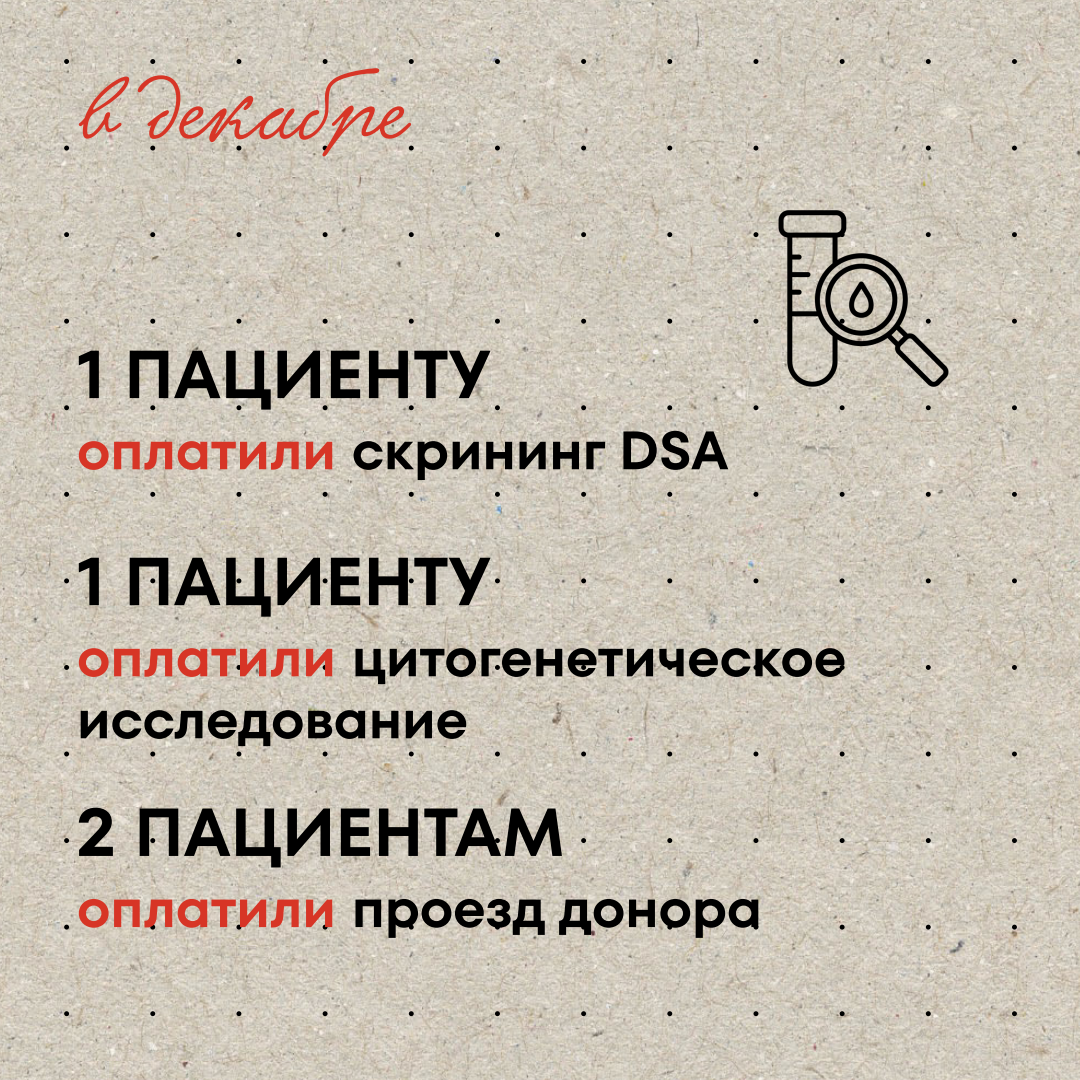
<style>
.page{position:relative;width:1080px;height:1080px;background:#fff}
.page>*{position:absolute;margin:0;border:0;box-sizing:border-box;transform-origin:0 0}
.t1{font:83px "Kobzar KS";color:#d73526}
.t2{font:600 67.8px "TT Fors";letter-spacing:-.01em;color:#000}
.t3{font:600 54px/62px "TT Fors";color:#000}
.s1{color:#d73526}
</style>
<div class="page">
<img style="left:0;top:0;width:1080px;height:1080px">
<svg style="left:64px;top:59px;width:5px;height:5px"></svg>
<svg style="left:150px;top:59px;width:5px;height:5px"></svg>
<svg style="left:236px;top:59px;width:5px;height:5px"></svg>
<svg style="left:323px;top:59px;width:5px;height:5px"></svg>
<svg style="left:409px;top:59px;width:5px;height:5px"></svg>
<svg style="left:495px;top:59px;width:5px;height:5px"></svg>
<svg style="left:581px;top:59px;width:5px;height:5px"></svg>
<svg style="left:667px;top:59px;width:5px;height:5px"></svg>
<svg style="left:753px;top:59px;width:5px;height:5px"></svg>
<svg style="left:840px;top:59px;width:5px;height:5px"></svg>
<svg style="left:926px;top:59px;width:5px;height:5px"></svg>
<svg style="left:1012px;top:59px;width:5px;height:5px"></svg>
<svg style="left:64px;top:146px;width:5px;height:5px"></svg>
<svg style="left:150px;top:146px;width:5px;height:5px"></svg>
<svg style="left:236px;top:146px;width:5px;height:5px"></svg>
<svg style="left:323px;top:146px;width:5px;height:5px"></svg>
<svg style="left:409px;top:146px;width:5px;height:5px"></svg>
<svg style="left:495px;top:146px;width:5px;height:5px"></svg>
<svg style="left:581px;top:146px;width:5px;height:5px"></svg>
<svg style="left:667px;top:146px;width:5px;height:5px"></svg>
<svg style="left:753px;top:146px;width:5px;height:5px"></svg>
<svg style="left:926px;top:146px;width:5px;height:5px"></svg>
<svg style="left:1012px;top:146px;width:5px;height:5px"></svg>
<svg style="left:64px;top:232px;width:5px;height:5px"></svg>
<svg style="left:150px;top:232px;width:5px;height:5px"></svg>
<svg style="left:236px;top:232px;width:5px;height:5px"></svg>
<svg style="left:323px;top:232px;width:5px;height:5px"></svg>
<svg style="left:409px;top:232px;width:5px;height:5px"></svg>
<svg style="left:495px;top:232px;width:5px;height:5px"></svg>
<svg style="left:581px;top:232px;width:5px;height:5px"></svg>
<svg style="left:667px;top:232px;width:5px;height:5px"></svg>
<svg style="left:753px;top:232px;width:5px;height:5px"></svg>
<svg style="left:1012px;top:232px;width:5px;height:5px"></svg>
<svg style="left:64px;top:319px;width:5px;height:5px"></svg>
<svg style="left:150px;top:319px;width:5px;height:5px"></svg>
<svg style="left:236px;top:319px;width:5px;height:5px"></svg>
<svg style="left:323px;top:319px;width:5px;height:5px"></svg>
<svg style="left:409px;top:319px;width:5px;height:5px"></svg>
<svg style="left:495px;top:319px;width:5px;height:5px"></svg>
<svg style="left:581px;top:319px;width:5px;height:5px"></svg>
<svg style="left:667px;top:319px;width:5px;height:5px"></svg>
<svg style="left:753px;top:319px;width:5px;height:5px"></svg>
<svg style="left:1012px;top:319px;width:5px;height:5px"></svg>
<svg style="left:64px;top:405px;width:5px;height:5px"></svg>
<svg style="left:150px;top:405px;width:5px;height:5px"></svg>
<svg style="left:236px;top:405px;width:5px;height:5px"></svg>
<svg style="left:323px;top:405px;width:5px;height:5px"></svg>
<svg style="left:409px;top:405px;width:5px;height:5px"></svg>
<svg style="left:495px;top:405px;width:5px;height:5px"></svg>
<svg style="left:581px;top:405px;width:5px;height:5px"></svg>
<svg style="left:667px;top:405px;width:5px;height:5px"></svg>
<svg style="left:753px;top:405px;width:5px;height:5px"></svg>
<svg style="left:840px;top:405px;width:5px;height:5px"></svg>
<svg style="left:926px;top:405px;width:5px;height:5px"></svg>
<svg style="left:1012px;top:405px;width:5px;height:5px"></svg>
<svg style="left:64px;top:492px;width:5px;height:5px"></svg>
<svg style="left:150px;top:492px;width:5px;height:5px"></svg>
<svg style="left:236px;top:492px;width:5px;height:5px"></svg>
<svg style="left:323px;top:492px;width:5px;height:5px"></svg>
<svg style="left:409px;top:492px;width:5px;height:5px"></svg>
<svg style="left:495px;top:492px;width:5px;height:5px"></svg>
<svg style="left:581px;top:492px;width:5px;height:5px"></svg>
<svg style="left:667px;top:492px;width:5px;height:5px"></svg>
<svg style="left:753px;top:492px;width:5px;height:5px"></svg>
<svg style="left:840px;top:492px;width:5px;height:5px"></svg>
<svg style="left:926px;top:492px;width:5px;height:5px"></svg>
<svg style="left:1012px;top:492px;width:5px;height:5px"></svg>
<svg style="left:64px;top:578px;width:5px;height:5px"></svg>
<svg style="left:150px;top:578px;width:5px;height:5px"></svg>
<svg style="left:236px;top:578px;width:5px;height:5px"></svg>
<svg style="left:323px;top:578px;width:5px;height:5px"></svg>
<svg style="left:409px;top:578px;width:5px;height:5px"></svg>
<svg style="left:495px;top:578px;width:5px;height:5px"></svg>
<svg style="left:581px;top:578px;width:5px;height:5px"></svg>
<svg style="left:667px;top:578px;width:5px;height:5px"></svg>
<svg style="left:753px;top:578px;width:5px;height:5px"></svg>
<svg style="left:840px;top:578px;width:5px;height:5px"></svg>
<svg style="left:926px;top:578px;width:5px;height:5px"></svg>
<svg style="left:1012px;top:578px;width:5px;height:5px"></svg>
<svg style="left:64px;top:665px;width:5px;height:5px"></svg>
<svg style="left:150px;top:665px;width:5px;height:5px"></svg>
<svg style="left:236px;top:665px;width:5px;height:5px"></svg>
<svg style="left:323px;top:665px;width:5px;height:5px"></svg>
<svg style="left:409px;top:665px;width:5px;height:5px"></svg>
<svg style="left:495px;top:665px;width:5px;height:5px"></svg>
<svg style="left:581px;top:665px;width:5px;height:5px"></svg>
<svg style="left:667px;top:665px;width:5px;height:5px"></svg>
<svg style="left:753px;top:665px;width:5px;height:5px"></svg>
<svg style="left:840px;top:665px;width:5px;height:5px"></svg>
<svg style="left:926px;top:665px;width:5px;height:5px"></svg>
<svg style="left:1012px;top:665px;width:5px;height:5px"></svg>
<svg style="left:64px;top:752px;width:5px;height:4px"></svg>
<svg style="left:150px;top:752px;width:5px;height:4px"></svg>
<svg style="left:236px;top:752px;width:5px;height:4px"></svg>
<svg style="left:323px;top:752px;width:5px;height:4px"></svg>
<svg style="left:409px;top:752px;width:5px;height:4px"></svg>
<svg style="left:495px;top:752px;width:5px;height:4px"></svg>
<svg style="left:581px;top:752px;width:5px;height:4px"></svg>
<svg style="left:667px;top:752px;width:5px;height:4px"></svg>
<svg style="left:753px;top:752px;width:5px;height:4px"></svg>
<svg style="left:840px;top:752px;width:5px;height:4px"></svg>
<svg style="left:926px;top:752px;width:5px;height:4px"></svg>
<svg style="left:1012px;top:752px;width:5px;height:4px"></svg>
<svg style="left:64px;top:838px;width:5px;height:5px"></svg>
<svg style="left:150px;top:838px;width:5px;height:5px"></svg>
<svg style="left:236px;top:838px;width:5px;height:5px"></svg>
<svg style="left:323px;top:838px;width:5px;height:5px"></svg>
<svg style="left:409px;top:838px;width:5px;height:5px"></svg>
<svg style="left:495px;top:838px;width:5px;height:5px"></svg>
<svg style="left:581px;top:838px;width:5px;height:5px"></svg>
<svg style="left:667px;top:838px;width:5px;height:5px"></svg>
<svg style="left:753px;top:838px;width:5px;height:5px"></svg>
<svg style="left:840px;top:838px;width:5px;height:5px"></svg>
<svg style="left:926px;top:838px;width:5px;height:5px"></svg>
<svg style="left:1012px;top:838px;width:5px;height:5px"></svg>
<svg style="left:64px;top:925px;width:5px;height:5px"></svg>
<svg style="left:150px;top:925px;width:5px;height:5px"></svg>
<svg style="left:236px;top:925px;width:5px;height:5px"></svg>
<svg style="left:323px;top:925px;width:5px;height:5px"></svg>
<svg style="left:409px;top:925px;width:5px;height:5px"></svg>
<svg style="left:495px;top:925px;width:5px;height:5px"></svg>
<svg style="left:581px;top:925px;width:5px;height:5px"></svg>
<svg style="left:667px;top:925px;width:5px;height:5px"></svg>
<svg style="left:753px;top:925px;width:5px;height:5px"></svg>
<svg style="left:840px;top:925px;width:5px;height:5px"></svg>
<svg style="left:926px;top:925px;width:5px;height:5px"></svg>
<svg style="left:1012px;top:925px;width:5px;height:5px"></svg>
<svg style="left:64px;top:1011px;width:5px;height:5px"></svg>
<svg style="left:150px;top:1011px;width:5px;height:5px"></svg>
<svg style="left:236px;top:1011px;width:5px;height:5px"></svg>
<svg style="left:323px;top:1011px;width:5px;height:5px"></svg>
<svg style="left:409px;top:1011px;width:5px;height:5px"></svg>
<svg style="left:495px;top:1011px;width:5px;height:5px"></svg>
<svg style="left:581px;top:1011px;width:5px;height:5px"></svg>
<svg style="left:667px;top:1011px;width:5px;height:5px"></svg>
<svg style="left:753px;top:1011px;width:5px;height:5px"></svg>
<svg style="left:840px;top:1011px;width:5px;height:5px"></svg>
<svg style="left:926px;top:1011px;width:5px;height:5px"></svg>
<svg style="left:1012px;top:1011px;width:5px;height:5px"></svg>
<img style="left:772px;top:207px;width:183px;height:183px">
<h1 class="t1" style="left:80px;top:60px;width:331px">в декабре</h1>
<p class="t2" style="left:77px;top:334px;width:415px">1 ПАЦИЕНТУ</p>
<p class="t3" style="left:77px;top:419px;width:653px"><span class="s1">оплатили</span> скрининг DSA</p>
<p class="t2" style="left:77px;top:541px;width:415px">1 ПАЦИЕНТУ</p>
<p class="t3" style="left:77px;top:627px;width:771px"><span class="s1">оплатили</span> цитогенетическое исследование</p>
<p class="t2" style="left:77px;top:791px;width:490px">2 ПАЦИЕНТАМ</p>
<p class="t3" style="left:77px;top:877px;width:686px"><span class="s1">оплатили</span> проезд донора</p>
</div>
